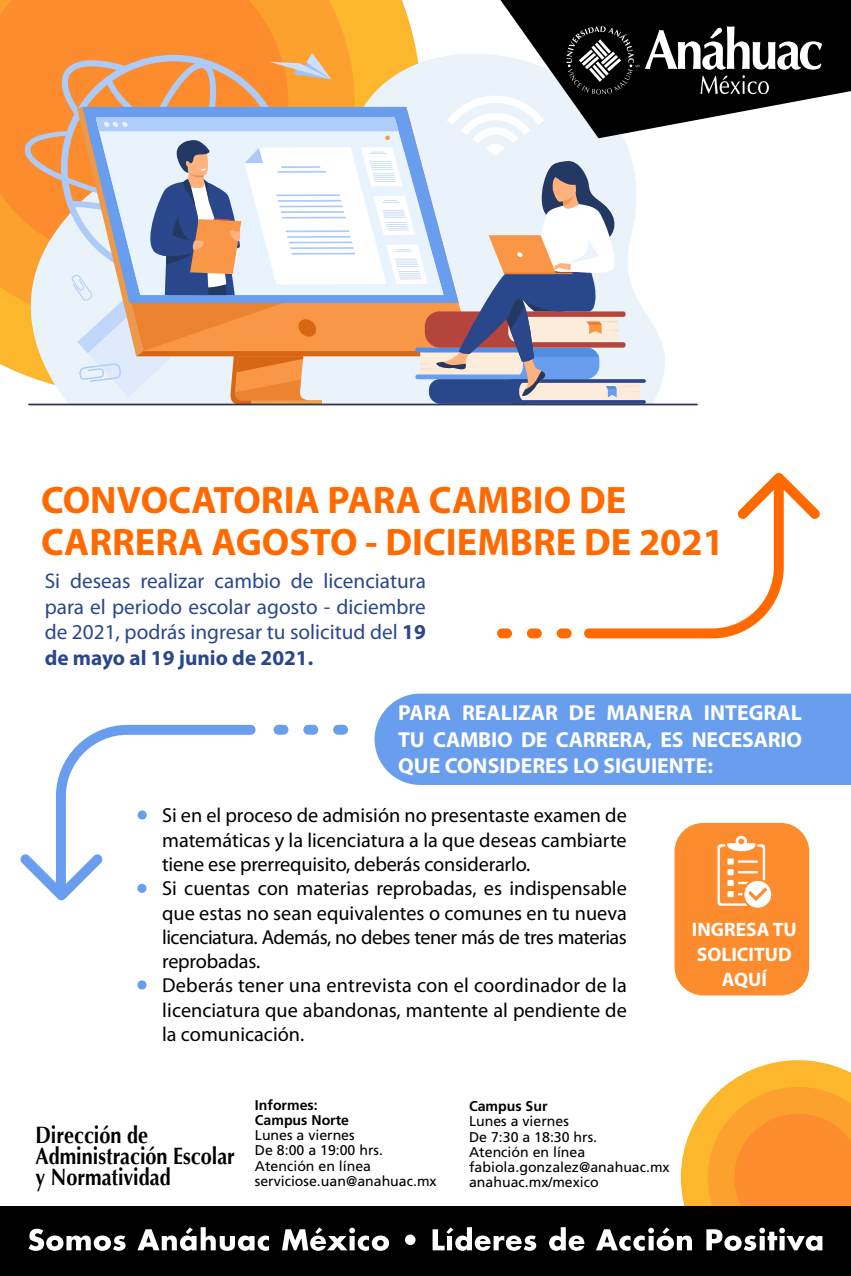
<style>
.page{position:relative;width:851px;height:1276px;background:#fff}
.page>*{position:absolute;margin:0;border:0;box-sizing:border-box;transform-origin:0 0}
.t1{font:700 38.33px/41.9px "Myriad Pro";color:#ff6a00}
.t2{font:700 23.62px/21.1px "Optima";color:#000;scale:.84 1}
.t3{font:700 21.75px/26.1px "Myriad Pro";letter-spacing:-.005em;color:#fff;text-align:justify}
.t4{font:21.23px/25.5px "Myriad Pro";color:#2b478b;text-align:justify}
.t5{font:20.25px/24.3px "Myriad Pro";color:#000}
.t6{font:700 19.5px/24.8px "Myriad Pro";color:#fff;text-align:center}
.t7{font:14.1px/15.2px "Frutiger";color:#000}
.t8{font:700 14.1px/15.2px "Frutiger";color:#000}
.s1{font-weight:700}
</style>
<div class="page">
<div style="left:674px;top:823px;width:135px;height:172px;background:#fc8c2d;border-radius:29px"></div>
<svg style="left:717px;top:836px;width:54px;height:71px"></svg>
<svg style="left:0;top:0;width:411px;height:403px;background:#f9ac56"></svg>
<svg style="left:21px;top:55px;width:50px;height:233px;background:#f1a461"></svg>
<hr style="left:28px;top:403px;width:669px;height:2px;background:#2e3552">
<svg style="left:273px;top:725px;width:75px;height:9px"></svg>
<svg style="left:20px;top:725px;width:235px;height:175px"></svg>
<svg style="left:497px;top:628px;width:74px;height:10px"></svg>
<svg style="left:584px;top:473px;width:236px;height:165px"></svg>
<div style="left:374px;top:693px;width:476px;height:92px;background:#699dee"></div>
<div style="left:138px;top:810px;width:9px;height:9px;background:#699dee;border-radius:50%"></div>
<div style="left:137px;top:883px;width:9px;height:10px;background:#699dee;border-radius:50%"></div>
<div style="left:137px;top:980px;width:9px;height:9px;background:#699dee;border-radius:50%"></div>
<div style="left:0;top:1206px;width:850px;height:70px;background:#000"></div>
<svg style="left:29px;top:1228px;width:96px;height:23px"></svg>
<svg style="left:137px;top:1227px;width:132px;height:23px"></svg>
<svg style="left:282px;top:1227px;width:107px;height:23px"></svg>
<div style="left:405px;top:1234px;width:10px;height:11px;background:#fff;border-radius:50%"></div>
<svg style="left:432px;top:1227px;width:104px;height:23px"></svg>
<svg style="left:549px;top:1227px;width:35px;height:23px"></svg>
<svg style="left:596px;top:1060px;width:254px;height:190px"></svg>
<div style="left:500px;top:0;width:350px;height:97px;background:#000"></div>
<svg style="left:71px;top:26px;width:751px;height:378px"></svg>
<h1 class="t1" style="left:41px;top:477px;width:684px">CONVOCATORIA PARA CAMBIO DE<br>CARRERA AGOSTO - DICIEMBRE DE 2021</h1>
<p class="t4" style="left:45px;top:568px;width:382px">Si deseas realizar cambio de licenciatura para el periodo escolar agosto - diciembre de 2021, podrás ingresar tu solicitud del <span class="s1">19 de mayo al 19 junio de 2021.</span></p>
<p class="t3" style="left:398px;top:699px;width:405px">PARA REALIZAR DE MANERA INTEGRAL TU CAMBIO DE CARRERA, ES NECESARIO QUE CONSIDERES LO SIGUIENTE:</p>
<p class="t5" style="left:162px;top:803px;width:466px">Si en el proceso de admisión no presentaste examen de matemáticas y la licenciatura a la que deseas cambiarte tiene ese prerrequisito, deberás considerarlo.<br>Si cuentas con materias reprobadas, es indispensable que estas no sean equivalentes o comunes en tu nueva licenciatura. Además, no debes tener más de tres materias reprobadas.<br>Deberás tener una entrevista con el coordinador de la licenciatura que abandonas, mantente al pendiente de la comunicación.</p>
<p class="t2" style="left:35px;top:1124px;width:239px">Dirección de<br>Administración Escolar y Normatividad</p>
<p class="t8" style="left:255px;top:1097px;width:96px">Informes:<br>Campus Norte</p>
<p class="t7" style="left:255px;top:1127px;width:183px">Lunes a viernes<br>De 8:00 a 19:00 hrs.<br>Atención en línea serviciose.uan@anahuac.mx</p>
<p class="t8" style="left:469px;top:1098px;width:80px">Campus Sur</p>
<p class="t7" style="left:469px;top:1113px;width:202px">Lunes a viernes<br>De 7:30 a 18:30 hrs.<br>Atención en línea fabiola.gonzalez@anahuac.mx anahuac.mx/mexico</p>
<p class="t6" style="left:691px;top:916px;width:106px">INGRESA TU<br>SOLICITUD<br>AQUÍ</p>
</div>
